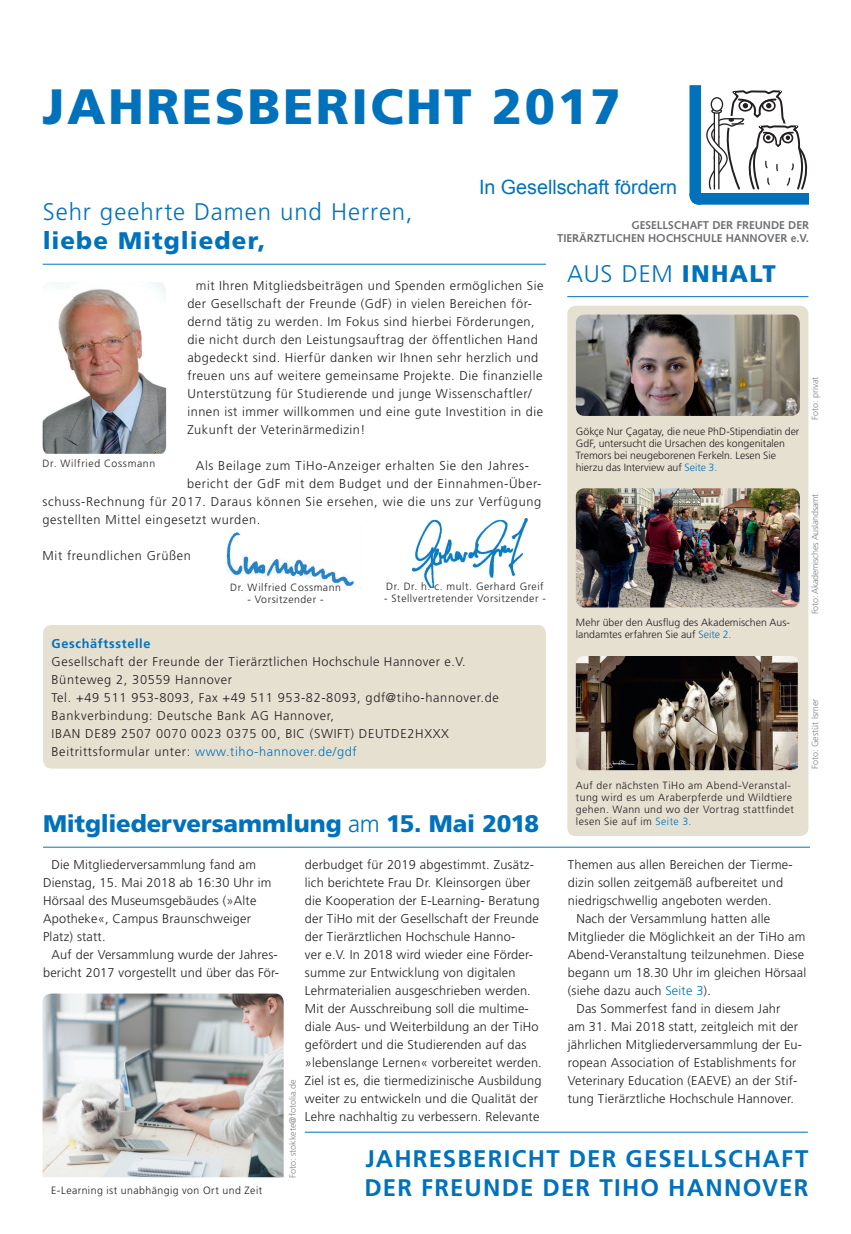
<style>
.page{position:relative;width:851px;height:1234px;background:#fff}
.page>*{position:absolute;margin:0;border:0;box-sizing:border-box;transform-origin:0 0}
.t1{font:900 49.5px "Frutiger";letter-spacing:.05em;color:#0072bc}
.t2{font:700 24px/28.8px "Frutiger";letter-spacing:.05em;color:#0072bc}
.t3{font:300 24px "Frutiger";letter-spacing:.04em;color:#0072bc}
.t4{font:900 24px "Frutiger";color:#0072bc}
.t5{font:900 24px "Frutiger";letter-spacing:.045em;color:#0072bc}
.t6{font:20.55px "Arial";color:#0072bc}
.t7{font:19.65px "Arial";color:#0072bc}
.t8{font:300 12.75px/18px "Frutiger";letter-spacing:.015em;color:#231f20}
.t9{font:300 12.75px/18px "Frutiger";letter-spacing:.05em;color:#231f20}
.t10{font:300 12.75px/18px "Frutiger";letter-spacing:.04em;color:#231f20}
.t11{font:700 12.75px "Frutiger";letter-spacing:.05em;color:#0072bc}
.t12{font:700 12.3px/14.2px "Syntax";color:#6c6d70;text-align:right}
.t13{font:700 11.4px/13.2px "Syntax";color:#6c6d70;text-align:right}
.t14{font:300 10.5px/12px "Frutiger";letter-spacing:.035em;color:#231f20}
.t15{font:300 10.5px/12px "Frutiger";color:#231f20}
.t16{font:300 10.5px "Frutiger";letter-spacing:.06em;color:#231f20}
.t17{font:300 9px "Frutiger";color:#808285}
.t18{font:300 9px "Frutiger";letter-spacing:-.03em;color:#808285}
.s1{color:#0072bc}
.s2{font-weight:300}
.s3{font-weight:900}
</style>
<div class="page">
<div style="left:567px;top:305px;width:241px;height:531px;background:#e6e0d1;border-radius:9px"></div>
<div style="left:43px;top:625px;width:503px;height:143px;background:#e6e0d1;border-radius:9px"></div>
<hr style="left:305px;top:1131px;width:502px;height:1px;background:#0072bc">
<hr style="left:43px;top:264px;width:503px;height:1px;background:#0072bc">
<svg style="left:706px;top:90px;width:102px;height:100px"></svg>
<svg style="left:713px;top:114px;width:6px;height:24px"></svg>
<hr style="left:711px;top:109px;width:10px;height:4px;background:#dcdbdc;border-radius:50%">
<div style="left:711px;top:108px;width:11px;height:6px;border:1px solid #231f20;border-radius:50%"></div>
<svg style="left:711px;top:98px;width:11px;height:13px"></svg>
<div style="left:710px;top:97px;width:13px;height:15px;border:1px solid #231f20;border-radius:50%"></div>
<hr style="left:714px;top:158px;width:4px;height:30px;background:#fff">
<hr style="left:718px;top:158px;width:1px;height:31px;background:#231f20">
<hr style="left:714px;top:157px;width:3px;height:32px;background:#fff">
<hr style="left:713px;top:156px;width:2px;height:33px;background:#231f20">
<div style="left:689px;top:85px;width:12px;height:120px;background:#0072bc"></div>
<div style="left:689px;top:193px;width:119px;height:12px;background:#0072bc"></div>
<hr style="left:43px;top:846px;width:766px;height:1px;background:#0072bc">
<hr style="left:567px;top:296px;width:241px;height:1px;background:#0072bc">
<img style="left:43px;top:993px;width:240px;height:183px">
<img style="left:226px;top:532px;width:129px;height:55px">
<img style="left:412px;top:518px;width:115px;height:70px">
<img style="left:43px;top:282px;width:123px;height:171px">
<img style="left:575px;top:488px;width:224px;height:119px">
<img style="left:575px;top:314px;width:224px;height:102px">
<img style="left:575px;top:656px;width:222px;height:114px">
<h1 class="t1" style="left:43px;top:76px;width:579px">JAHRESBERICHT 2017</h1>
<h3 class="t7" style="left:479px;top:174px;width:200px">In Gesellschaft fördern</h3>
<h3 class="t6" style="left:471px;top:175px;width:208px">In Gesellschaft fördern</h3>
<h2 class="t3" style="left:43px;top:198px;width:371px">Sehr geehrte Damen und Herren,</h2>
<h2 class="t5" style="left:43px;top:226px;width:224px">liebe Mitglieder,</h2>
<p class="t13" style="left:557px;top:218px;width:253px">GESELLSCHAFT DER FREUNDE DER<br>TIERÄRZTLICHEN HOCHSCHULE HANNOVER e.V.</p>
<p class="t12" style="left:536px;top:217px;width:274px">GESELLSCHAFT DER FREUNDE DER<br>TIERÄRZTLICHEN HOCHSCHULE HANNOVER e.V.</p>
<p class="t10" style="left:187px;top:276px;width:357px;text-indent:9px">mit Ihren Mitgliedsbeiträgen und Spenden ermöglichen Sie der Gesellschaft der Freunde (GdF) in vielen Bereichen för&shy;dernd tätig zu werden. Im Fokus sind hierbei Förderungen, die nicht durch den Leistungsauftrag der öffentlichen Hand abgedeckt sind. Hierfür danken wir Ihnen sehr herzlich und freuen uns auf weitere gemeinsame Projekte. Die finanzielle Unterstützung für Studierende und junge Wissenschaftler/ innen ist immer willkommen und eine gute Investition in die Zukunft der Veterinärmedizin!</p>
<p class="t9" style="left:196px;top:456px;width:334px">Als Beilage zum TiHo-Anzeiger erhalten Sie den Jahres-</p>
<p class="t9" style="left:187px;top:474px;width:356px">bericht der GdF mit dem Budget und der Einnahmen-Über-</p>
<p class="t9" style="left:43px;top:492px;width:500px">schuss-Rechnung für 2017. Daraus können Sie ersehen, wie die uns zur Verfügung</p>
<p class="t9" style="left:43px;top:510px;width:219px">gestellten Mittel eingesetzt wurden.</p>
<p class="t9" style="left:43px;top:546px;width:150px">Mit freundlichen Grüßen</p>
<p class="t16" style="left:43px;top:457px;width:114px">Dr. Wilfried Cossmann</p>
<p class="t14" style="left:230px;top:581px;width:112px">Dr. Wilfried Cossmann</p>
<p class="t14" style="left:247px;top:593px;width:78px">- Vorsitzender -</p>
<p class="t14" style="left:386px;top:580px;width:159px">Dr. Dr. h. c. mult. Gerhard Greif</p>
<p class="t14" style="left:384px;top:592px;width:163px">- Stellvertretender Vorsitzender -</p>
<p class="t11" style="left:52px;top:635px;width:100px">Geschäftsstelle</p>
<p class="t9" style="left:52px;top:652px;width:448px">Gesellschaft der Freunde der Tierärztlichen Hochschule Hannover e.V.<br>Bünteweg 2, 30559 Hannover<br>Tel. +49 511 953-8093, Fax +49 511 953-82-8093, gdf@tiho-hannover.de Bankverbindung: Deutsche Bank AG Hannover,<br>IBAN DE89 2507 0070 0023 0375 00, BIC (SWIFT) DEUTDE2HXXX Beitrittsformular unter: <span class="s1">www.tiho-hannover.de/gdf</span></p>
<h2 class="t4" style="left:43px;top:809px;width:497px">Mitgliederversammlung <span class="s2">am</span> 15. Mai 2018</h2>
<h2 class="t3" style="left:567px;top:260px;width:210px">AUS DEM <span class="s3">INHALT</span></h2>
<p class="t15" style="left:575px;top:425px;width:225px">Gökçe Nur Çagatay, die neue PhD-Stipendiatin der GdF, untersucht die Ursachen des kongenitalen Tremors bei neugeborenen Ferkeln. Lesen Sie hierzu das Interview auf <span class="s1">Seite 3.</span></p>
<p class="t15" style="left:575px;top:616px;width:215px">Mehr über den Ausflug des Akademischen Aus&shy;landamtes erfahren Sie auf <span class="s1">Seite 2.</span></p>
<p class="t17" style="left:809px;top:420px;width:45px;rotate:-90deg">Foto: privat</p>
<p class="t18" style="left:809px;top:614px;width:122px;rotate:-90deg">Foto: Akademisches Auslandsamt</p>
<p class="t14" style="left:575px;top:779px;width:220px">Auf der nächsten TiHo am Abend-Veranstal&shy;tung wird es um Araberpferde und Wildtiere gehen. Wann und wo der Vortrag stattfindet lesen Sie auf im <span class="s1">Seite 3.</span></p>
<p class="t17" style="left:809px;top:769px;width:72px;rotate:-90deg">Foto: Gestüt Ismer</p>
<p class="t8" style="left:43px;top:855px;width:230px;text-indent:9px">Die Mitgliederversammlung fand am<br>Dienstag, 15. Mai 2018 ab 16:30 Uhr im<br>Hörsaal des Museumsgebäudes (»Alte<br>Apotheke«, Campus Braunschweiger<br>Platz) statt.</p>
<p class="t8" style="left:43px;top:945px;width:237px;text-align:center">Auf der Versammlung wurde der Jahres&shy;bericht 2017 vorgestellt und über das För-</p>
<p class="t14" style="left:51px;top:1184px;width:213px">E-Learning ist unabhängig von Ort und Zeit</p>
<p class="t17" style="left:287px;top:1177px;width:100px;rotate:-90deg">Foto: stokkete@fotolia.de</p>
<p class="t8" style="left:305px;top:855px;width:238px">derbudget für 2019 abgestimmt. Zusätz&shy;lich berichtete Frau Dr. Kleinsorgen über die Kooperation der E-Learning- Beratung der TiHo mit der Gesellschaft der Freunde der Tierärztlichen Hochschule Hanno-<br>ver e.V. In 2018 wird wieder eine Förder&shy;summe zur Entwicklung von digitalen Lehrmaterialien ausgeschrieben werden.<br>Mit der Ausschreibung soll die multime&shy;diale Aus- und Weiterbildung an der TiHo gefördert und die Studierenden auf das »lebenslange Lernen« vorbereitet werden.<br>Ziel ist es, die tiermedizinische Ausbildung weiter zu entwickeln und die Qualität der Lehre nachhaltig zu verbessern. Relevante</p>
<p class="t8" style="left:567px;top:855px;width:226px">Themen aus allen Bereichen der Tierme-</p>
<p class="t8" style="left:567px;top:873px;width:217px">dizin sollen zeitgemäß aufbereitet und</p>
<p class="t8" style="left:567px;top:891px;width:205px">niedrigschwellig angeboten werden.</p>
<p class="t8" style="left:576px;top:909px;width:195px">Nach der Versammlung hatten alle</p>
<p class="t8" style="left:567px;top:927px;width:239px">Mitglieder die Möglichkeit an der TiHo am</p>
<p class="t8" style="left:567px;top:945px;width:238px">Abend-Veranstaltung teilzunehmen. Diese</p>
<p class="t8" style="left:567px;top:963px;width:240px">begann um 18.30 Uhr im gleichen Hörsaal</p>
<p class="t8" style="left:567px;top:981px;width:144px">(siehe dazu auch <span class="s1">Seite 3</span>).</p>
<p class="t8" style="left:576px;top:999px;width:205px">Das Sommerfest fand in diesem Jahr</p>
<p class="t8" style="left:567px;top:1017px;width:232px">am 31. Mai 2018 statt, zeitgleich mit der</p>
<p class="t8" style="left:567px;top:1035px;width:236px">jährlichen Mitgliederversammlung der Eu-</p>
<p class="t8" style="left:567px;top:1053px;width:230px">ropean Association of Establishments for</p>
<p class="t8" style="left:567px;top:1071px;width:231px">Veterinary Education (EAEVE) an der Stif-</p>
<p class="t8" style="left:567px;top:1089px;width:228px">tung Tierärztliche Hochschule Hannover.</p>
<h2 class="t2" style="left:364px;top:1143px;width:445px">JAHRESBERICHT DER GESELLSCHAFT<br>DER FREUNDE DER TIHO HANNOVER</h2>
</div>
